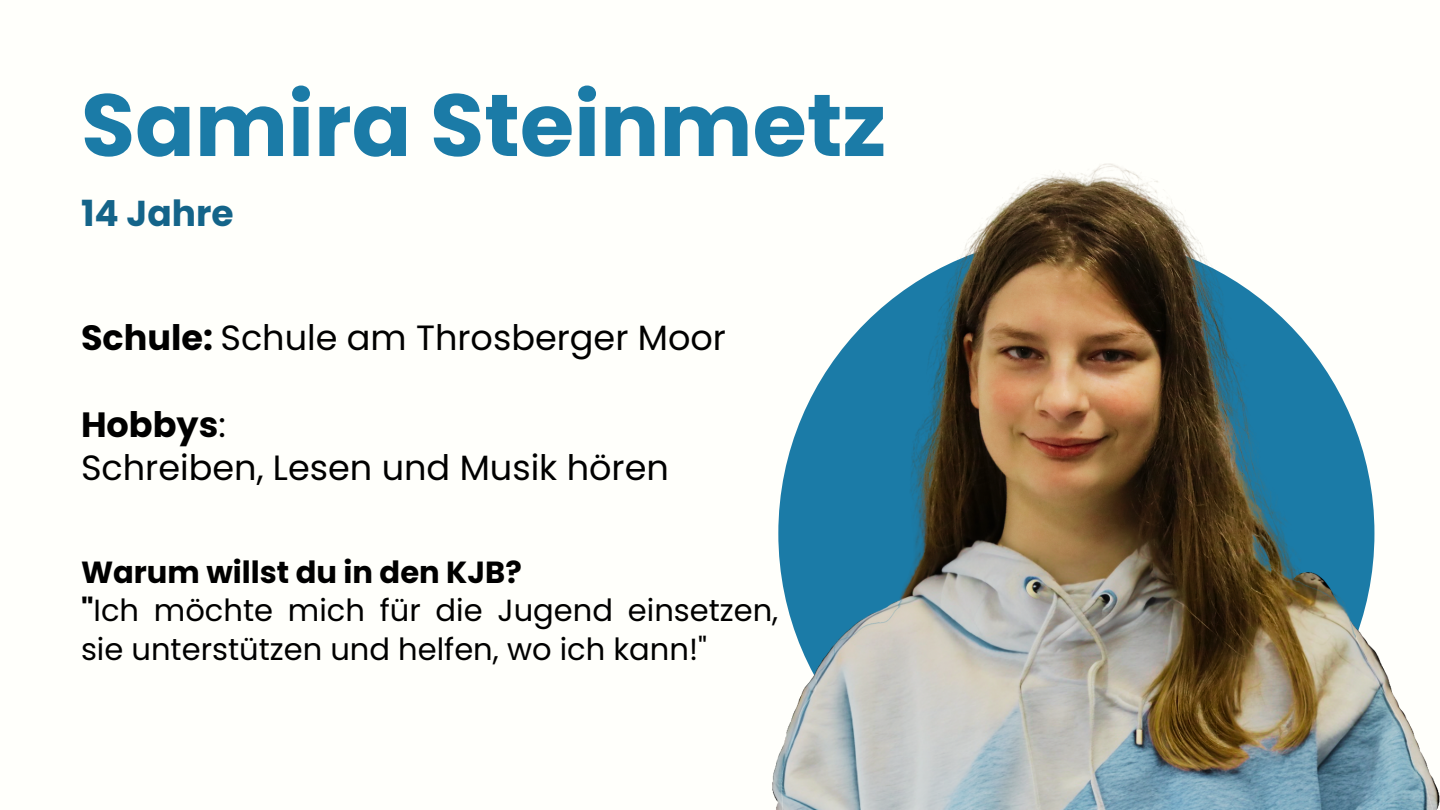
<style>
.page{position:relative;width:1440px;height:810px;background:#fffffb}
.page>*{position:absolute;margin:0;border:0;box-sizing:border-box;transform-origin:0 0}
.t1{font:700 88px "Poppins";color:#1b7ba7}
.t2{font:700 36px "Poppins";color:#146489}
.t3{font:35.1px "Poppins";color:#000}
.t4{font:700 35.1px "Poppins";color:#000}
.t5{font:30.6px/38.1px "Poppins";color:#000}
.t6{font:700 30.6px "Poppins";color:#000}
.s1{font-weight:700}
.s2{font-weight:400}
</style>
<div class="page">
<img style="left:772px;top:163px;width:668px;height:647px">
<p class="t1" style="left:81px;top:64px;width:807px">Samira Steinmetz</p>
<p class="t2" style="left:81px;top:188px;width:154px">14 Jahre</p>
<p class="t3" style="left:81px;top:313px;width:647px"><span class="s1">Schule:</span> Schule am Throsberger Moor</p>
<p class="t4" style="left:81px;top:400px;width:146px">Hobbys<span class="s2">:</span></p>
<p class="t3" style="left:81px;top:443px;width:589px">Schreiben, Lesen und Musik hören</p>
<p class="t6" style="left:81px;top:551px;width:442px">Warum willst du in den KJB?</p>
<p class="t5" style="left:81px;top:592px;width:699px"><span class="s1">"</span>Ich möchte mich für die Jugend einsetzen, sie unterstützen und helfen, wo ich kann!"</p>
</div>
